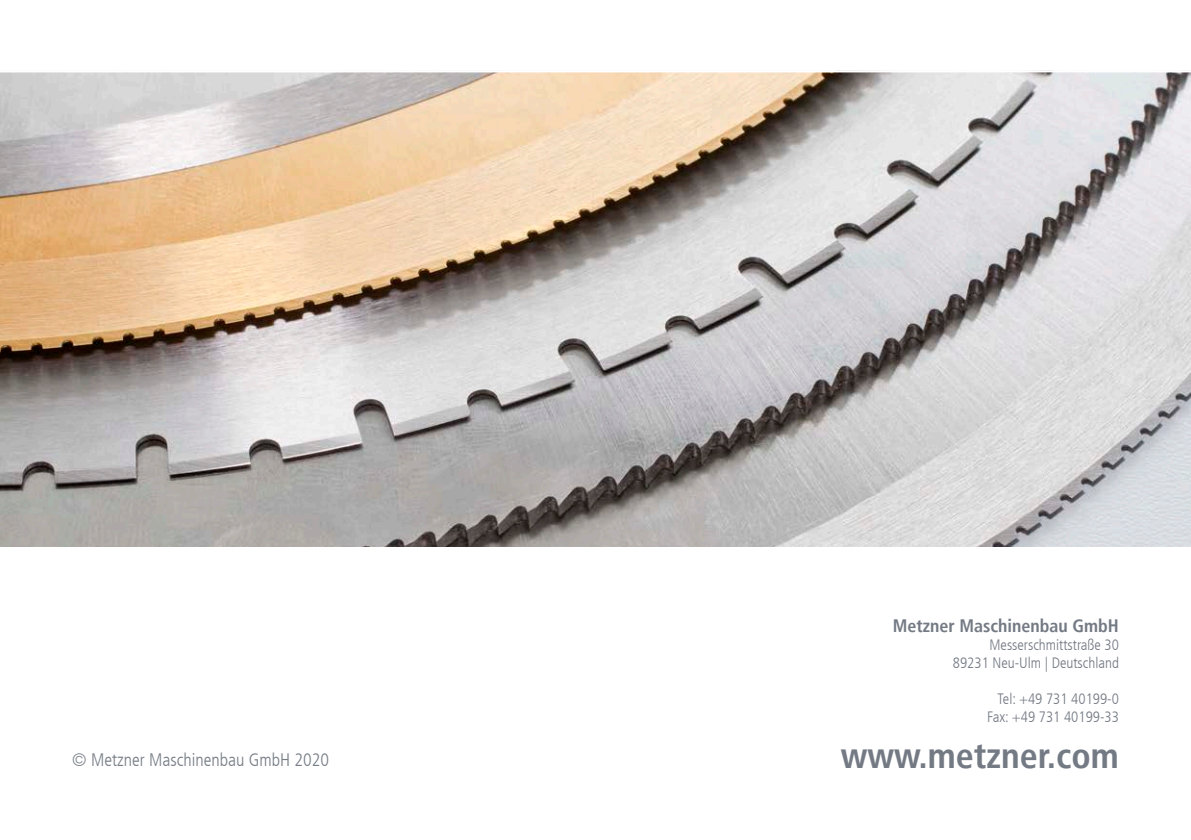
<style>
.page{position:relative;width:1191px;height:840px;background:#fff}
.page>*{position:absolute;margin:0;border:0;box-sizing:border-box;transform-origin:0 0}
.t1{font:700 condensed 36px "Frutiger";color:#747a84}
.t2{font:300 condensed 18px "Frutiger";color:#767d86}
.t3{font:700 condensed 18px "Frutiger";color:#747a84}
.t4{font:300 condensed 15px "Frutiger";color:#747a84}
</style>
<div class="page">
<img style="left:0;top:72px;width:1191px;height:474px">
<p class="t3" style="left:892px;top:615px;width:228px">Metzner Maschinenbau GmbH</p>
<p class="t4" style="left:989px;top:636px;width:131px">Messerschmittstraße 30</p>
<p class="t4" style="left:953px;top:654px;width:167px">89231 Neu-Ulm | Deutschland</p>
<p class="t4" style="left:997px;top:690px;width:123px">Tel: +49 731 40199-0</p>
<p class="t4" style="left:987px;top:708px;width:133px">Fax: +49 731 40199-33</p>
<p class="t2" style="left:72px;top:748px;width:258px">© Metzner Maschinenbau GmbH 2020</p>
<p class="t1" style="left:841px;top:733px;width:279px">www.metzner.com</p>
</div>
